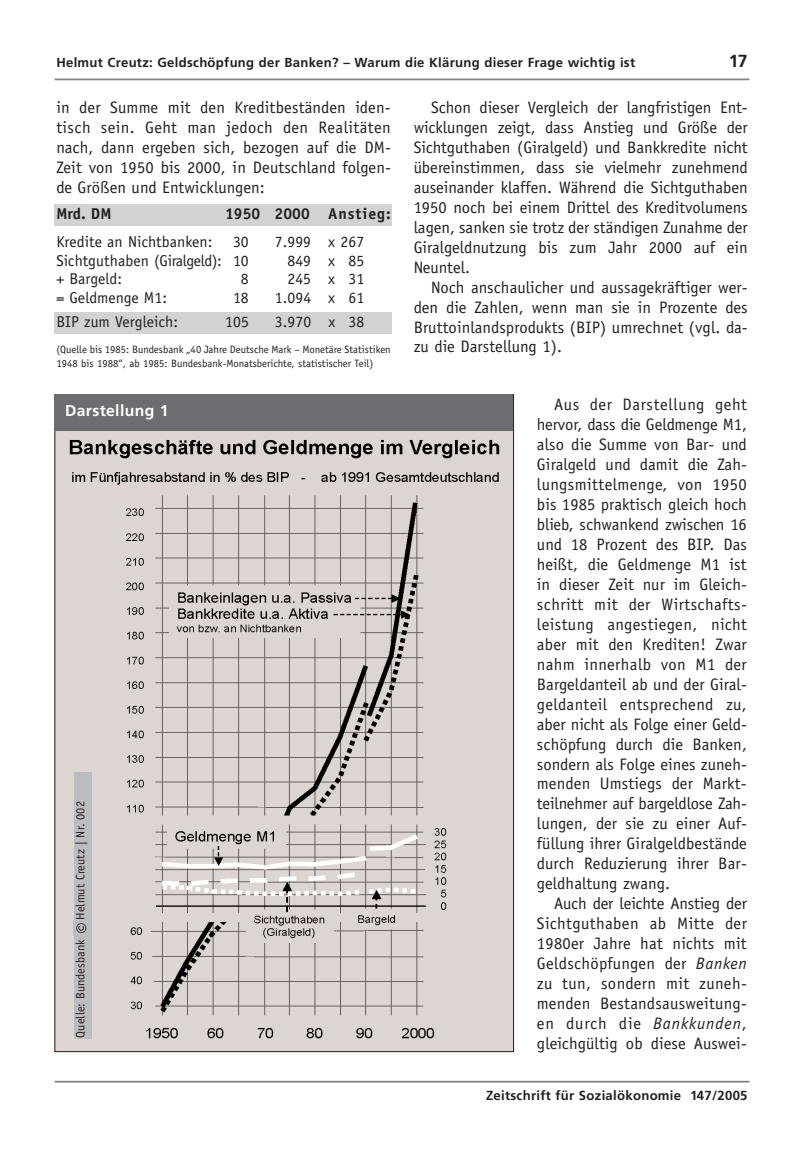
<style>
.page{position:relative;width:804px;height:1171px;background:#fff}
.page>*{position:absolute;margin:0;border:0;box-sizing:border-box;transform-origin:0 0}
.t1{font:21px "Officina Sans";color:#231f20}
.t2{font:700 17.5px "Frutiger";color:#231f20}
.t3{font:16.62px/19.9px "Officina Sans";letter-spacing:.005em;color:#231f20;text-align:justify}
.t4{font:15.75px/28.9px "Officina Sans";letter-spacing:.005em;color:#231f20}
.t5{font:700 15.75px "Frutiger";letter-spacing:.02em;color:#fff}
.t6{font:700 15.75px "Officina Sans";color:#231f20}
.t7{font:700 13.12px "Frutiger";letter-spacing:.02em;color:#231f20}
.t8{font:12.25px "Officina Sans";letter-spacing:.005em;color:#231f20}
.t9{font:10.67px/14px "Officina Sans";color:#231f20}
.s1{font-weight:700}
.s2{color:#fff}
.s3{color:#d1d2d4}
.s4{font-style:italic}
</style>
<div class="page">
<div style="left:55px;top:205px;width:337px;height:21px;background:#d1d2d4"></div>
<div style="left:55px;top:312px;width:337px;height:21px;background:#d1d2d4"></div>
<hr style="left:55px;top:1081px;width:694px;height:1px;background:#808285">
<hr style="left:55px;top:78px;width:694px;height:2px;background:#808285">
<img style="left:57px;top:431px;width:455px;height:619px">
<div style="left:55px;top:394px;width:458px;height:37px;background:#6c6d70"></div>
<div style="left:74px;top:772px;width:17px;height:267px;background:#bcbdc0"></div>
<div style="left:73px;top:920px;width:18px;height:16px;background:#bcbdc0"></div>
<p class="t2" style="left:728px;top:54px;width:20px">17</p>
<p class="t7" style="left:56px;top:57px;width:580px">Helmut Creutz: Geldschöpfung der Banken? – Warum die Klärung dieser Frage wichtig ist</p>
<p class="t3" style="left:56px;top:99px;width:336px">in der Summe mit den Kreditbeständen iden&shy;tisch sein. Geht man jedoch den Realitäten nach, dann ergeben sich, bezogen auf die DM-Zeit von 1950 bis 2000, in Deutschland folgen&shy;de Größen und Entwicklungen:</p>
<p class="t6" style="left:56px;top:207px;width:57px">Mrd. DM</p>
<p class="t3" style="left:413px;top:99px;width:335px;text-indent:17px">Schon dieser Vergleich der langfristigen Ent&shy;wicklungen zeigt, dass Anstieg und Größe der Sichtguthaben (Giralgeld) und Bankkredite nicht übereinstimmen, dass sie vielmehr zunehmend auseinander klaffen. Während die Sichtguthaben 1950 noch bei einem Drittel des Kreditvolumens lagen, sanken sie trotz der ständigen Zunahme der Giralgeldnutzung bis zum Jahr 2000 auf ein Neuntel.</p>
<p class="t3" style="left:413px;top:278px;width:335px;text-indent:17px">Noch anschaulicher und aussagekräftiger wer&shy;den die Zahlen, wenn man sie in Prozente des Bruttoinlandsprodukts (BIP) umrechnet (vgl. da&shy;zu die Darstellung 1).</p>
<p class="t4" style="left:56px;top:200px;width:336px;text-indent:169px"><span class="s1">1950 2000 Anstieg:<br></span>Kredite an Nichtbanken: <span class="s2">0</span>30</p>
<p class="t4" style="left:275px;top:229px;width:91px">7.999 x 267</p>
<p class="t4" style="left:56px;top:247px;width:194px">Sichtguthaben (Giralgeld): <span class="s2">0</span>10</p>
<p class="t4" style="left:275px;top:247px;width:91px"><span class="s2">0.</span>849 x <span class="s2">0</span>85</p>
<p class="t4" style="left:56px;top:266px;width:67px">+ Bargeld:</p>
<p class="t4" style="left:275px;top:266px;width:91px"><span class="s2">0.</span>245 x <span class="s2">0</span>31</p>
<p class="t4" style="left:56px;top:285px;width:112px">= Geldmenge M1:</p>
<p class="t4" style="left:225px;top:285px;width:25px"><span class="s2">0</span>18</p>
<p class="t4" style="left:275px;top:285px;width:91px">1.094 x <span class="s2">0</span>61</p>
<p class="t4" style="left:56px;top:309px;width:123px">BIP zum Vergleich:</p>
<p class="t4" style="left:225px;top:309px;width:25px">105</p>
<p class="t4" style="left:275px;top:309px;width:91px">3.970 x <span class="s3">0</span>38</p>
<p class="t9" style="left:56px;top:344px;width:336px">(Quelle bis 1985: Bundesbank „40 Jahre Deutsche Mark – Monetäre Statistiken<br>1948 bis 1988“, ab 1985: Bundesbank-Monatsberichte, statistischer Teil)</p>
<p class="t5" style="left:65px;top:404px;width:105px">Darstellung 1</p>
<p class="t3" style="left:537px;top:396px;width:211px;text-indent:17px">Aus der Darstellung geht hervor, dass die Geldmenge M1, also die Summe von Bar- und Giralgeld und damit die Zah&shy;lungsmittelmenge, von 1950 bis 1985 praktisch gleich hoch blieb, schwankend zwischen 16 und 18 Prozent des BIP. Das heißt, die Geldmenge M1 ist in dieser Zeit nur im Gleich&shy;schritt mit der Wirtschafts&shy;leistung angestiegen, nicht aber mit den Krediten! Zwar nahm innerhalb von M1 der Bargeldanteil ab und der Giral&shy;geldanteil entsprechend zu, aber nicht als Folge einer Geld&shy;schöpfung durch die Banken, sondern als Folge eines zuneh&shy;menden Umstiegs der Markt&shy;teilnehmer auf bargeldlose Zah&shy;lungen, der sie zu einer Auf&shy;füllung ihrer Giralgeldbestände durch Reduzierung ihrer Bar&shy;geldhaltung zwang.</p>
<p class="t3" style="left:537px;top:895px;width:211px;text-indent:17px">Auch der leichte Anstieg der Sichtguthaben ab Mitte der 1980er Jahre hat nichts mit Geldschöpfungen der <span class="s4">Banken </span>zu tun, sondern mit zuneh&shy;menden Bestandsausweitung&shy;en durch die <span class="s4">Bankkunden</span>, gleichgültig ob diese Auswei-</p>
<p class="t8" style="left:76px;top:919px;width:120px;rotate:-90deg">Helmut Creutz | Nr. 002</p>
<p class="t1" style="left:76px;top:934px;width:13px;rotate:-90deg">©</p>
<p class="t8" style="left:76px;top:1037px;width:99px;rotate:-90deg">Quelle: Bundesbank</p>
<p class="t7" style="left:486px;top:1090px;width:263px">Zeitschrift für Sozialökonomie 147/2005</p>
</div>
